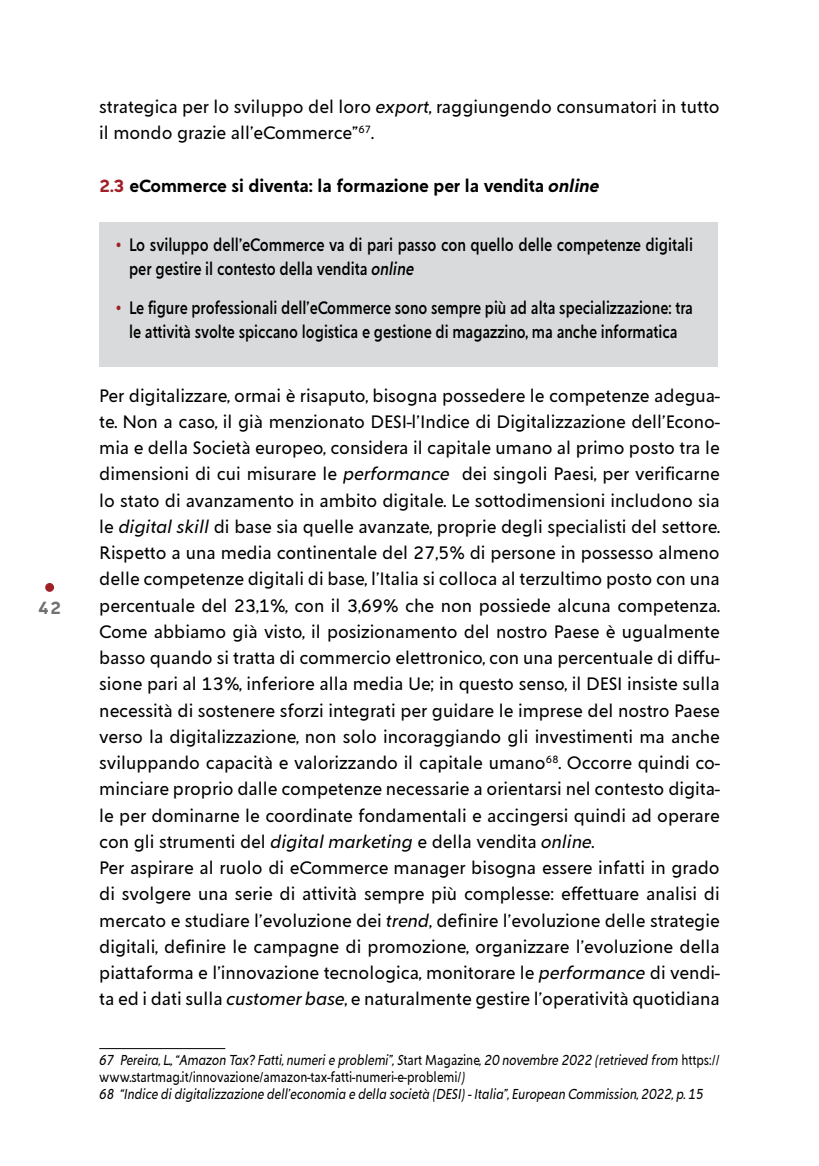
<style>
.page{position:relative;width:819px;height:1166px;background:#fff}
.page>*{position:absolute;margin:0;border:0;box-sizing:border-box;transform-origin:0 0}
.t1{font:17.5px/26.2px "Creo";color:#000}
.t2{font:500 17.5px/24.5px "Creo";color:#000;text-align:center;scale:.83 1}
.t3{font:500 17.5px/24.5px "Creo";color:#000;scale:.84 1}
.t4{font:600 17.5px "Creo";color:#000}
.t5{font:600 17.5px "Creo";color:#707172}
.t6{font:italic 14px/16.8px "Creo";color:#000;scale:.85 1}
.s1{font-style:italic}
.s2{color:#9f2027}
.s3{font-style:normal}
</style>
<div class="page">
<div style="left:45px;top:583px;width:9px;height:9px;background:#9f2027;border-radius:50%"></div>
<div style="left:99px;top:222px;width:619px;height:144px;background:#d9dadb"></div>
<hr style="left:99px;top:1048px;width:126px;height:1px;background:#000">
<p class="t5" style="left:38px;top:597px;width:25px">42</p>
<p class="t1" style="left:99px;top:93px;width:622px">strategica per lo sviluppo del loro <span class="s1">export</span>, raggiungendo consumatori in tutto il mondo grazie all’eCommerce”<sup>67</sup>.</p>
<p class="t4" style="left:99px;top:175px;width:501px"><span class="s2">2.3</span> eCommerce si diventa: la formazione per la vendita <span class="s1">online</span></p>
<p class="t3" style="left:129px;top:232px;width:673px;text-indent:-15px"><span class="s2">•</span> Lo sviluppo dell’eCommerce va di pari passo con quello delle competenze digitali per gestire il contesto della vendita <span class="s1">online</span></p>
<p class="t2" style="left:114px;top:295px;width:699px"><span class="s2">•</span> Le figure professionali dell’eCommerce sono sempre più ad alta specializzazione: tra le attività svolte spiccano logistica e gestione di magazzino, ma anche informatica</p>
<p class="t1" style="left:99px;top:382px;width:622px">Per digitalizzare, ormai è risaputo, bisogna possedere le competenze adegua&shy;te. Non a caso, il già menzionato DESI-l’Indice di Digitalizzazione dell’Econo&shy;mia e della Società europeo, considera il capitale umano al primo posto tra le dimensioni di cui misurare le <span class="s1">performance</span> dei singoli Paesi, per verificarne lo stato di avanzamento in ambito digitale. Le sottodimensioni includono sia le <span class="s1">digital skill</span> di base sia quelle avanzate, proprie degli specialisti del settore.<br>Rispetto a una media continentale del 27,5% di persone in possesso almeno delle competenze digitali di base, l’Italia si colloca al terzultimo posto con una percentuale del 23,1%, con il 3,69% che non possiede alcuna competenza.<br>Come abbiamo già visto, il posizionamento del nostro Paese è ugualmente basso quando si tratta di commercio elettronico, con una percentuale di diffu&shy;sione pari al 13%, inferiore alla media Ue; in questo senso, il DESI insiste sulla necessità di sostenere sforzi integrati per guidare le imprese del nostro Paese verso la digitalizzazione, non solo incoraggiando gli investimenti ma anche sviluppando capacità e valorizzando il capitale umano<sup>68</sup>. Occorre quindi co&shy;minciare proprio dalle competenze necessarie a orientarsi nel contesto digita&shy;le per dominarne le coordinate fondamentali e accingersi quindi ad operare con gli strumenti del <span class="s1">digital marketing</span> e della vendita <span class="s1">online</span>.<br>Per aspirare al ruolo di eCommerce manager bisogna essere infatti in grado di svolgere una serie di attività sempre più complesse: effettuare analisi di mercato e studiare l’evoluzione dei <span class="s1">trend</span>, definire l’evoluzione delle strategie digitali, definire le campagne di promozione, organizzare l’evoluzione della piattaforma e l’innovazione tecnologica, monitorare le <span class="s1">performance</span> di vendi&shy;ta ed i dati sulla <span class="s1">customer base</span>, e naturalmente gestire l’operatività quotidiana</p>
<p class="t6" style="left:99px;top:1052px;width:731px">67 Pereira, L., “Amazon Tax? Fatti, numeri e problemi”, S<span class="s3">tart Magazine</span>, 20 novembre 2022 (retrieved from <span class="s3">https:// www.startmag.it/innovazione/amazon-tax-fatti-numeri-e-problemi/</span>)<br>68 “Indice di digitalizzazione dell’economia e della società (DESI) - Italia”, European Commission, 2022, p. 15</p>
</div>
